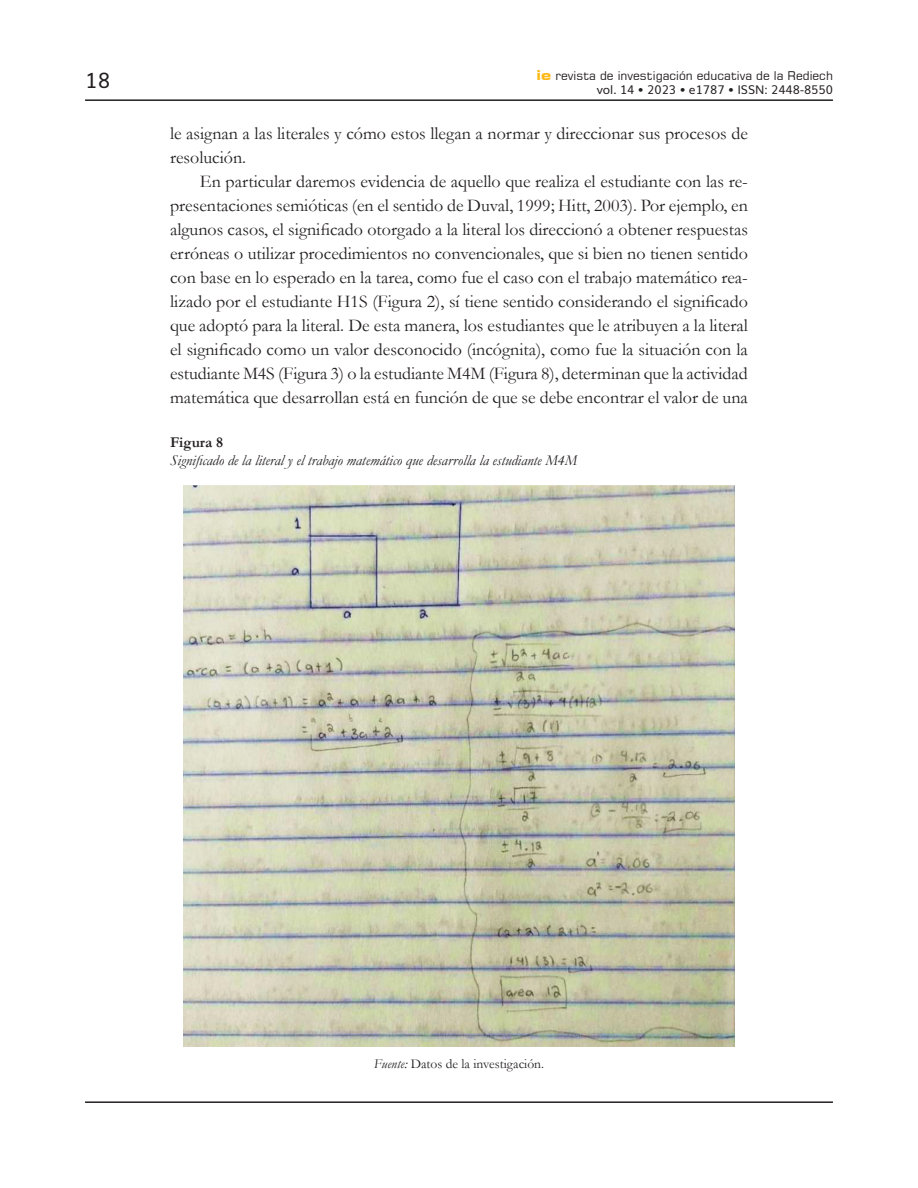
<style>
.page{position:relative;width:918px;height:1188px;background:#fff}
.page>*{position:absolute;margin:0;border:0;box-sizing:border-box;transform-origin:0 0}
.t1{font:21px "Muli";color:#231f20}
.Cuerpo{font:18px/24px "Garamond";color:#231f20}
.Figura-Down{font:italic 15px "Garamond";color:#231f20}
.Figura-Up{font:700 15px "Garamond";color:#231f20}
.Figura-Fuente{font:13.5px "Garamond";color:#231f20}
.t2{font:12px "Square 721 BT";color:#231f20}
.t3{font:12px "Muli";color:#231f20}
.s1{font-weight:700;font-stretch:expanded;font-size:13.5px;color:#fcb814}
.s2{font-style:italic}
</style>
<div class="page">
<hr style="left:85px;top:99px;width:748px;height:2px;background:#231f20">
<hr style="left:85px;top:1101px;width:748px;height:2px;background:#231f20">
<img style="left:184px;top:486px;width:550px;height:560px">
<p class="t1" style="left:85px;top:64px;width:27px">18</p>
<p class="t2" style="left:537px;top:68px;width:298px"><span class="s1">ie</span> revista de investigación educativa de la Rediech</p>
<p class="t3" style="left:597px;top:80px;width:238px">vol. 14 • 2023 • e1787 • ISSN: 2448-8550</p>
<p class="Cuerpo" style="left:170px;top:121px;width:579px">le asignan a las literales y cómo estos llegan a normar y direccionar sus procesos de resolución.</p>
<p class="Cuerpo" style="left:170px;top:169px;width:579px;text-align:justify;text-indent:30px">En particular daremos evidencia de aquello que realiza el estudiante con las re&shy;presentaciones semióticas (en el sentido de Duval, 1999; Hitt, 2003). Por ejemplo, en algunos casos, el significado otorgado a la literal los direccionó a obtener respuestas erróneas o utilizar procedimientos no convencionales, que si bien no tienen sentido con base en lo esperado en la tarea, como fue el caso con el trabajo matemático rea&shy;lizado por el estudiante H1S (Figura 2), sí tiene sentido considerando el significado que adoptó para la literal. De esta manera, los estudiantes que le atribuyen a la literal el significado como un valor desconocido (incógnita), como fue la situación con la estudiante M4S (Figura 3) o la estudiante M4M (Figura 8), determinan que la actividad matemática que desarrollan está en función de que se debe encontrar el valor de una</p>
<p class="Figura-Up" style="left:170px;top:432px;width:54px">Figura 8</p>
<p class="Figura-Down" style="left:170px;top:450px;width:409px">Significado de la literal y el trabajo matemático que desarrolla la estudiante M4M</p>
<p class="Figura-Fuente" style="left:374px;top:1055px;width:172px"><span class="s2">Fuente:</span> Datos de la investigación.</p>
</div>
